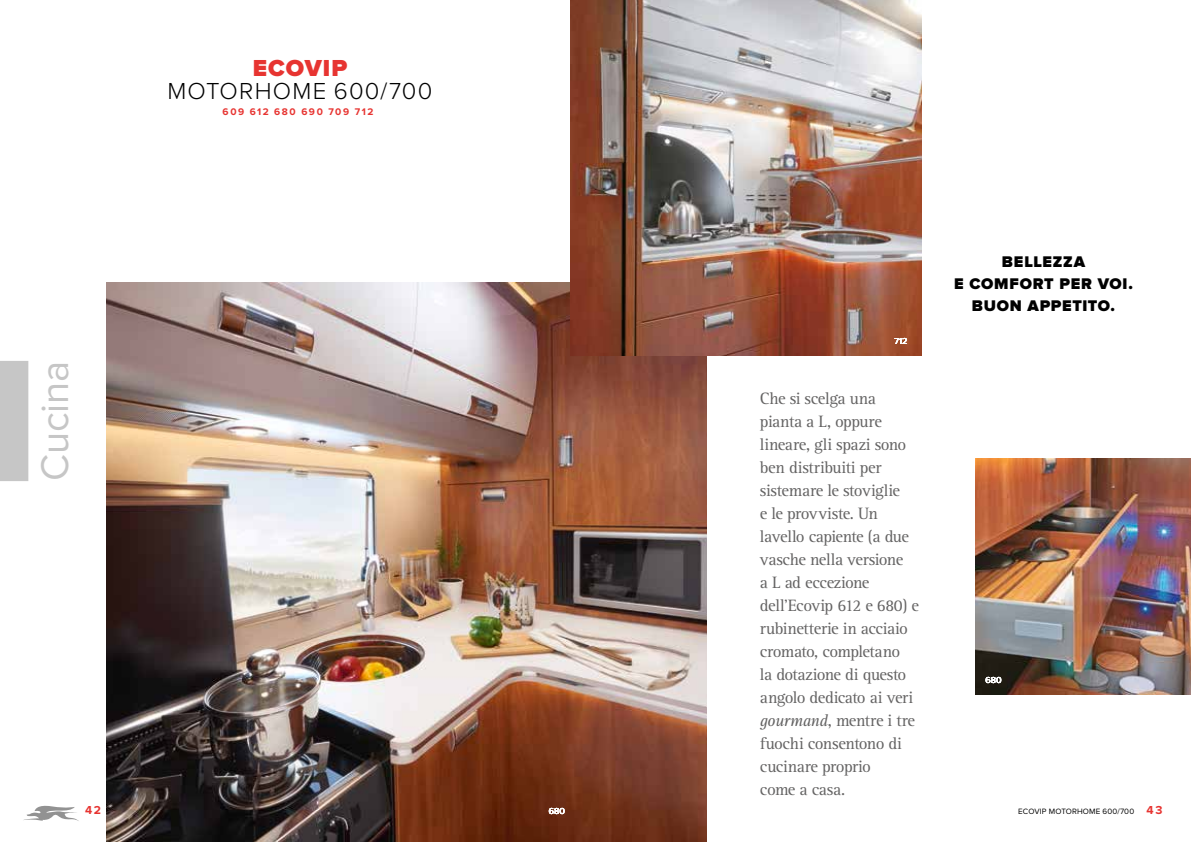
<style>
.page{position:relative;width:1191px;height:842px;background:#fff}
.page>*{position:absolute;margin:0;border:0;box-sizing:border-box;transform-origin:0 0}
.t1{font:40px "Proxima Nova";color:#c6c6c6}
.t2{font:300 24px "Proxima Nova";letter-spacing:.05em;color:#000}
.t3{font:900 24px "Proxima Nova";letter-spacing:.045em;color:#e73431}
.t4{font:17px/23px "Rotis Serif";letter-spacing:-.03em;color:#646363}
.t5{font:900 16px/22px "Proxima Nova";letter-spacing:.045em;color:#000;text-align:center}
.t6{font:700 12px "Proxima Nova";color:#e73431}
.t7{font:700 10px "Proxima Nova";letter-spacing:.155em;color:#e73431}
.t8{font:9px "Proxima Nova";letter-spacing:.005em;color:#fff}
.t9{font:8px "Proxima Nova";letter-spacing:.015em;color:#000}
.s1{font-style:italic}
</style>
<div class="page">
<img style="left:106px;top:283px;width:600px;height:559px">
<img style="left:571px;top:0;width:350px;height:356px">
<img style="left:975px;top:458px;width:216px;height:236px">
<div style="left:0;top:361px;width:28px;height:120px;background:#c6c6c6"></div>
<svg style="left:24px;top:805px;width:55px;height:16px"></svg>
<h2 class="t3" style="left:253px;top:54px;width:96px">ECOVIP</h2>
<p class="t7" style="left:223px;top:104px;width:152px">609 612 680 690 709 712</p>
<h2 class="t2" style="left:167px;top:73px;width:38px">MOTO</h2>
<h2 class="t2" style="left:239px;top:73px;width:195px">RHOME 600/700</h2>
<h1 class="t1" style="left:25px;top:481px;width:122px;rotate:-90deg">Cucina</h1>
<p class="t8" style="left:894px;top:334px;width:14px">712</p>
<p class="t4" style="left:760px;top:387px;width:160px">Che si scelga una pianta a L, oppure lineare, gli spazi sono ben distribuiti per sistemare le stoviglie<br>e le provviste. Un lavello capiente (a due vasche nella versione<br>a L ad eccezione dell’Ecovip 612 e 680) e rubinetterie in acciaio cromato, completano<br>la dotazione di questo angolo dedicato ai veri <span class="s1">gourmand</span>, mentre i tre fuochi consentono di cucinare proprio<br>come a casa.</p>
<p class="t5" style="left:954px;top:251px;width:180px">BELLEZZA<br>E COMFORT PER VOI.<br>BUON APPETITO.</p>
<p class="t8" style="left:985px;top:673px;width:18px">680</p>
<p class="t6" style="left:85px;top:801px;width:18px">42</p>
<p class="t6" style="left:1146px;top:801px;width:18px">43</p>
<p class="t8" style="left:549px;top:804px;width:18px">680</p>
<p class="t9" style="left:1018px;top:805px;width:12px">ECOV</p>
<p class="t9" style="left:1039px;top:805px;width:33px">IP MOTORHOM</p>
<p class="t9" style="left:1096px;top:805px;width:40px">E 600/700</p>
</div>
